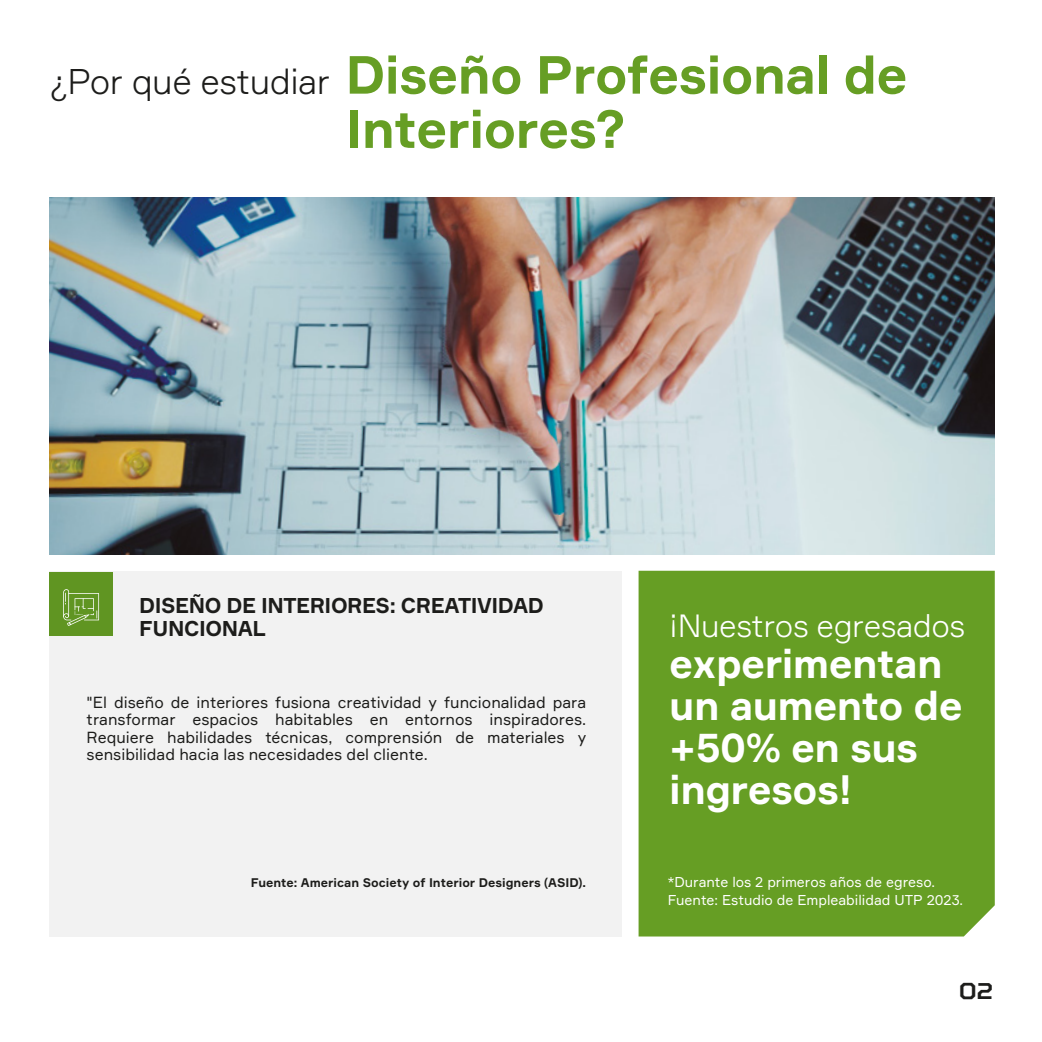
<style>
.page{position:relative;width:1042px;height:1042px;background:#fff}
.page>*{position:absolute;margin:0;border:0;box-sizing:border-box;transform-origin:0 0}
.t1{font:700 52.5px/54.2px "Formular";letter-spacing:-.015em;color:#669e24;text-align:center}
.t2{font:700 40.25px/42px "Formular";letter-spacing:-.015em;color:#fff}
.t3{font:300 31.5px "Formular";letter-spacing:-.015em;color:#fff}
.t4{font:700 22.75px "TT Squares";color:#1d1d1b}
.t5{font:700 21px/22.8px "Formular";letter-spacing:-.02em;color:#1d1d1b}
.t6{font:15.75px/17.5px "Formular";color:#1d1d1b;text-align:justify}
.t7{font:14px/17.5px "Formular";color:#fff}
.t8{font:700 12.25px "Formular";color:#1d1d1b}
.s1{font-weight:300;font-size:35px;color:#1d1d1b}
</style>
<div class="page">
<div style="left:50px;top:571px;width:572px;height:365px;background:#f2f2f2"></div>
<img style="left:49px;top:197px;width:946px;height:357px">
<div style="left:49px;top:572px;width:64px;height:64px;background:#609522"></div>
<div style="left:638px;top:571px;width:357px;height:365px;background:#669e24"></div>
<svg style="left:63px;top:589px;width:36px;height:37px"></svg>
<h1 class="t1" style="left:50px;top:47px;width:859px"><span class="s1">¿Por qué estudiar</span> Diseño Profesional de<br>Interiores?</h1>
<h3 class="t5" style="left:139px;top:594px;width:406px">DISEÑO DE INTERIORES: CREATIVIDAD<br>FUNCIONAL</h3>
<p class="t6" style="left:87px;top:693px;width:501px">"El diseño de interiores fusiona creatividad y funcionalidad para transformar espacios habitables en entornos inspiradores.<br>Requiere habilidades técnicas, comprensión de materiales y sensibilidad hacia las necesidades del cliente.</p>
<h3 class="t3" style="left:669px;top:606px;width:298px">¡Nuestros egresados</h3>
<h2 class="t2" style="left:669px;top:642px;width:295px">experimentan un aumento de +50% en sus ingresos!</h2>
<p class="t8" style="left:251px;top:875px;width:337px">Fuente: American Society of Interior Designers (ASID).</p>
<p class="t7" style="left:668px;top:873px;width:297px">*Durante los 2 primeros años de egreso.<br>Fuente: Estudio de Empleabilidad UTP 2023.</p>
<h3 class="t4" style="left:958px;top:977px;width:36px">02</h3>
</div>
